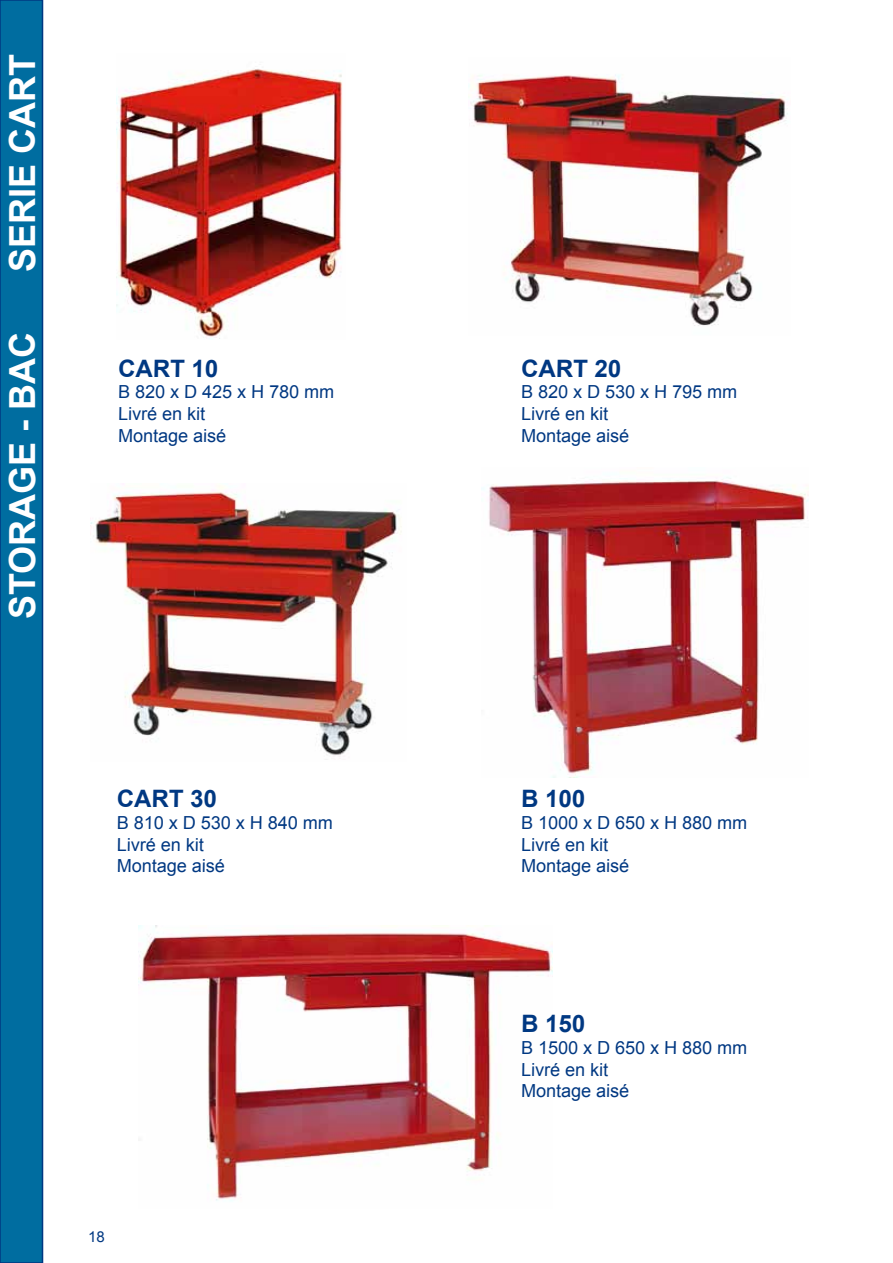
<style>
.page{position:relative;width:893px;height:1263px;background:#fff}
.page>*{position:absolute;margin:0;border:0;box-sizing:border-box;transform-origin:0 0}
.t1{font:700 36px "Arial";color:#fff}
.t2{font:700 24px "Arial";color:#003882}
.t3{font:18px/21.6px "Arial";color:#003882}
.t4{font:15px "Arial";color:#003882}
</style>
<div class="page">
<div style="left:0;top:0;width:43px;height:1263px;background:#006da0"></div>
<div style="left:0;top:0;width:43px;height:1263px;border:2px solid #003882"></div>
<img style="left:117px;top:69px;width:226px;height:271px">
<img style="left:468px;top:74px;width:320px;height:252px">
<img style="left:91px;top:483px;width:311px;height:274px">
<img style="left:481px;top:477px;width:328px;height:300px">
<img style="left:139px;top:925px;width:413px;height:276px">
<h1 class="t1" style="left:-1px;top:272px;width:220px;rotate:-90deg">SERIE CART</h1>
<h1 class="t1" style="left:-1px;top:619px;width:287px;rotate:-90deg">STORAGE - BAC</h1>
<h2 class="t2" style="left:118px;top:353px;width:102px">CART 10</h2>
<p class="t3" style="left:118px;top:381px;width:218px">B 820 x D 425 x H 780 mm<br>Livré en kit<br>Montage aisé</p>
<h2 class="t2" style="left:117px;top:783px;width:102px">CART 30</h2>
<p class="t3" style="left:117px;top:812px;width:218px">B 810 x D 530 x H 840 mm<br>Livré en kit<br>Montage aisé</p>
<p class="t4" style="left:88px;top:1227px;width:18px">18</p>
<h2 class="t2" style="left:521px;top:353px;width:102px">CART 20</h2>
<p class="t3" style="left:521px;top:381px;width:218px">B 820 x D 530 x H 795 mm<br>Livré en kit<br>Montage aisé</p>
<h2 class="t2" style="left:521px;top:783px;width:66px">B 100</h2>
<p class="t3" style="left:521px;top:812px;width:228px">B 1000 x D 650 x H 880 mm<br>Livré en kit<br>Montage aisé</p>
<h2 class="t2" style="left:521px;top:1008px;width:66px">B 150</h2>
<p class="t3" style="left:521px;top:1037px;width:228px">B 1500 x D 650 x H 880 mm<br>Livré en kit<br>Montage aisé</p>
</div>
